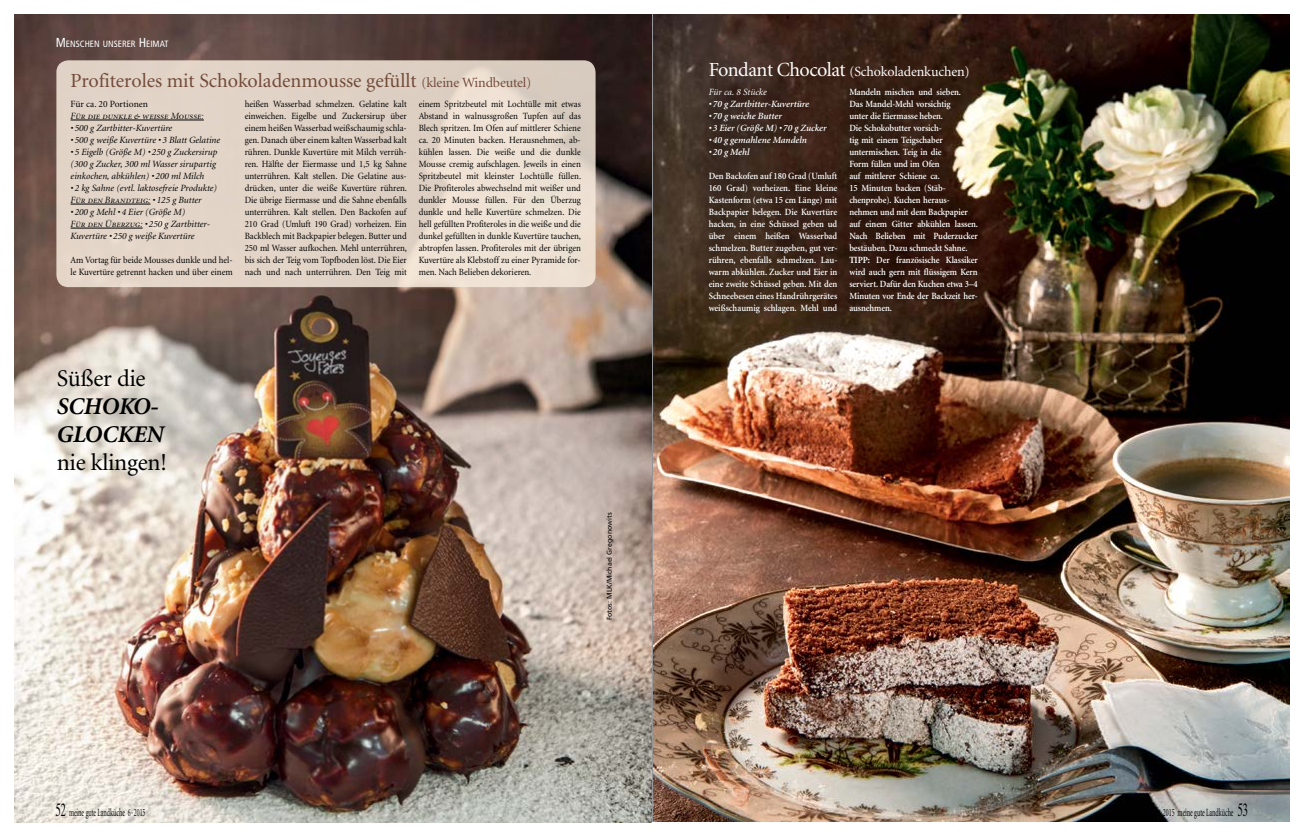
<style>
.page{position:relative;width:1304px;height:837px;background:#fff}
.page>*{position:absolute;margin:0;border:0;box-sizing:border-box;transform-origin:0 0}
.t1{font:24px "Minion";letter-spacing:-.01em;color:#000}
.t2{font:italic 700 24px/28px "Minion";letter-spacing:-.01em;color:#000}
.t3{font:20px "Minion";color:#724a39}
.t4{font:14px "Minion";letter-spacing:-.01em;color:#fff}
.t5{font:11px "Minion";color:#000;scale:.56 1}
.t6{font:9.5px/12px "Minion";color:#000;text-align:justify;scale:.93 1}
.t7{font:600 9.5px/12px "Minion";letter-spacing:-.01em;color:#fff;text-align:justify;scale:.93 1}
.t8{font:italic 9.5px/12px "Minion";color:#000}
.t9{font:italic 600 9.5px "Minion";color:#fff}
.t10{font:9.5px "Minion Display Italic SC";color:#000}
.t11{font:9.5px "Minion";color:#000}
.t12{font:italic 9.5px "Minion";color:#fff}
.t13{font:condensed 9.1px "Frutiger LT";color:#fff}
.t14{font:7px "Frutiger LT";color:#000}
.s1{font-size:13px}
.s2{font-size:14px}
.s3{font-family:"Minion";font-style:italic}
.s4{font-family:"Minion Display Italic SC";font-style:normal}
.s5{font-family:"Times Ten LT";font-size:18px}
.s6{font-size:20px}
.s7{font-weight:700}
</style>
<div class="page">
<img style="left:14px;top:14px;width:1276px;height:808px">
<img style="left:652px;top:14px;width:638px;height:807px">
<svg style="left:56px;top:60px;width:540px;height:227px;background:#e3d5c8"></svg>
<div style="left:694px;top:74px;width:299px;height:253px;background:#000;opacity:.75"></div>
<hr style="left:71px;top:120px;width:133px;height:1px;background:#000">
<hr style="left:71px;top:204px;width:79px;height:1px;background:#000">
<hr style="left:71px;top:228px;width:72px;height:1px;background:#000">
<p class="t13" style="left:56px;top:38px;width:114px"><span class="s1">M</span>ENSCHEN UNSERER <span class="s1">H</span> EIMAT</p>
<h2 class="t3" style="left:71px;top:70px;width:462px">Profiteroles mit Schokoladenmousse gefüllt <span class="s2">(kleine Windbeutel)</span></h2>
<p class="t11" style="left:71px;top:99px;width:79px">Für ca. 20 Portionen</p>
<p class="t10" style="left:71px;top:111px;width:135px">Für die dunkle &amp; weiße Mousse:</p>
<p class="t8" style="left:71px;top:122px;width:103px">• 500 g Zartbitter-Kuvertüre</p>
<p class="t8" style="left:71px;top:134px;width:151px">• 500 g weiße Kuvertüre • 3 Blatt Gelatine</p>
<p class="t8" style="left:71px;top:146px;width:148px">• 5 Eigelb (Größe M) • 250 g Zuckersirup (300 g Zucker, 300 ml Wasser sirupartig einkochen, abkühlen) • 200 ml Milch</p>
<p class="t8" style="left:71px;top:182px;width:148px">• 2 kg Sahne (evtl. laktosefreie Produkte)</p>
<p class="t10" style="left:71px;top:195px;width:133px">Für den Brandteig: <span class="s3">• 125 g Butter</span></p>
<p class="t8" style="left:71px;top:206px;width:141px">• 200 g Mehl • 4 Eier (Größe M)<br><span class="s4">Für den Überzug:</span> • 250 g Zartbitter-<br>Kuvertüre • 250 g weiße Kuvertüre</p>
<p class="t6" style="left:71px;top:254px;width:176px">Am Vortag für beide Mousses dunkle und hel&shy;le Kuvertüre getrennt hacken und über einem</p>
<p class="t6" style="left:245px;top:98px;width:176px">heißen Wasserbad schmelzen. Gelatine kalt einweichen. Eigelbe und Zuckersirup über einem heißen Wasserbad weißschaumig schla&shy;gen. Danach über einem kalten Wasserbad kalt rühren. Dunkle Kuvertüre mit Milch verrüh&shy;ren. Hälfte der Eiermasse und 1,5 kg Sahne unterrühren. Kalt stellen. Die Gelatine aus&shy;drücken, unter die weiße Kuvertüre rühren.<br>Die übrige Eiermasse und die Sahne ebenfalls unterrühren. Kalt stellen. Den Backofen auf 210 Grad (Umluft 190 Grad) vorheizen. Ein Backblech mit Backpapier belegen. Butter und 250 ml Wasser aufkochen. Mehl unterrühren, bis sich der Teig vom Topfboden löst. Die Eier nach und nach unterrühren. Den Teig mit</p>
<p class="t6" style="left:419px;top:98px;width:176px">einem Spritzbeutel mit Lochtülle mit etwas Abstand in walnussgroßen Tupfen auf das Blech spritzen. Im Ofen auf mittlerer Schiene ca. 20 Minuten backen. Herausnehmen, ab&shy;kühlen lassen. Die weiße und die dunkle Mousse cremig aufschlagen. Jeweils in einen Spritzbeutel mit kleinster Lochtülle füllen.<br>Die Profiteroles abwechselnd mit weißer und dunkler Mousse füllen. Für den Überzug dunkle und helle Kuvertüre schmelzen. Die hell gefüllten Profiteroles in die weiße und die dunkel gefüllten in dunkle Kuvertüre tauchen, abtropfen lassen. Profiteroles mit der übrigen Kuvertüre als Klebstoff zu einer Pyramide for&shy;men. Nach Belieben dekorieren.</p>
<h1 class="t1" style="left:57px;top:366px;width:91px">Süßer die</h1>
<h1 class="t2" style="left:57px;top:392px;width:109px">SCHOKO-<br>GLOCKEN</h1>
<h1 class="t1" style="left:57px;top:450px;width:112px">nie klingen!</h1>
<p class="t14" style="left:605px;top:620px;width:109px;rotate:-90deg">Fotos: MLK/Michael Gregonowits</p>
<p class="t5" style="left:56px;top:806px;width:162px"><span class="s5">52</span> meine gute Landküche 6 ·2015</p>
<h3 class="t4" style="left:709px;top:65px;width:263px"><span class="s6">Fondant Chocolat</span> (Schokoladenkuchen)</h3>
<p class="t12" style="left:709px;top:87px;width:59px">Für ca. 8 Stücke</p>
<p class="t9" style="left:709px;top:99px;width:102px">• 70 g Zartbitter-Kuvertüre</p>
<p class="t9" style="left:709px;top:111px;width:75px">• 70 g weiche Butter</p>
<p class="t9" style="left:709px;top:123px;width:120px">• 3 Eier (Größe M) • 70 g Zucker</p>
<p class="t9" style="left:709px;top:135px;width:100px">• 40 g gemahlene Mandeln</p>
<p class="t9" style="left:709px;top:147px;width:42px">• 20 g Mehl</p>
<p class="t7" style="left:709px;top:170px;width:140px">Den Backofen auf 180 Grad (Umluft 160 Grad) vorheizen. Eine kleine Kastenform (etwa 15 cm Länge) mit Backpapier belegen. Die Kuvertüre hacken, in eine Schüssel geben ud über einem heißen Wasserbad schmelzen. Butter zugeben, gut ver&shy;rühren, ebenfalls schmelzen. Lau&shy;warm abkühlen. Zucker und Eier in eine zweite Schüssel geben. Mit den Schneebesen eines Handrührgerätes weißschaumig schlagen. Mehl und</p>
<p class="t7" style="left:849px;top:86px;width:140px;text-align:left">Mandeln mischen und sieben.<br>Das Mandel-Mehl vorsichtig<br>unter die Eiermasse heben.<br>Die Schokobutter vorsich-<br>tig mit einem Teigschaber untermischen. Teig in die<br>Form füllen und im Ofen<br>auf mittlerer Schiene ca.<br>15 Minuten backen (Stäb&shy;chenprobe). Kuchen heraus&shy;nehmen und mit dem Backpapier auf einem Gitter abkühlen lassen.<br>Nach Belieben mit Puderzucker bestäuben. Dazu schmeckt Sahne.<br><span class="s7">TIPP:</span> Der französische Klassiker wird auch gern mit flüssigem Kern serviert. Dafür den Kuchen etwa 3–4<br>Minuten vor Ende der Backzeit her&shy;ausnehmen.</p>
<p class="t5" style="left:1157px;top:806px;width:164px">6 ·2015 meine gute Landküche <span class="s5">53</span></p>
</div>
